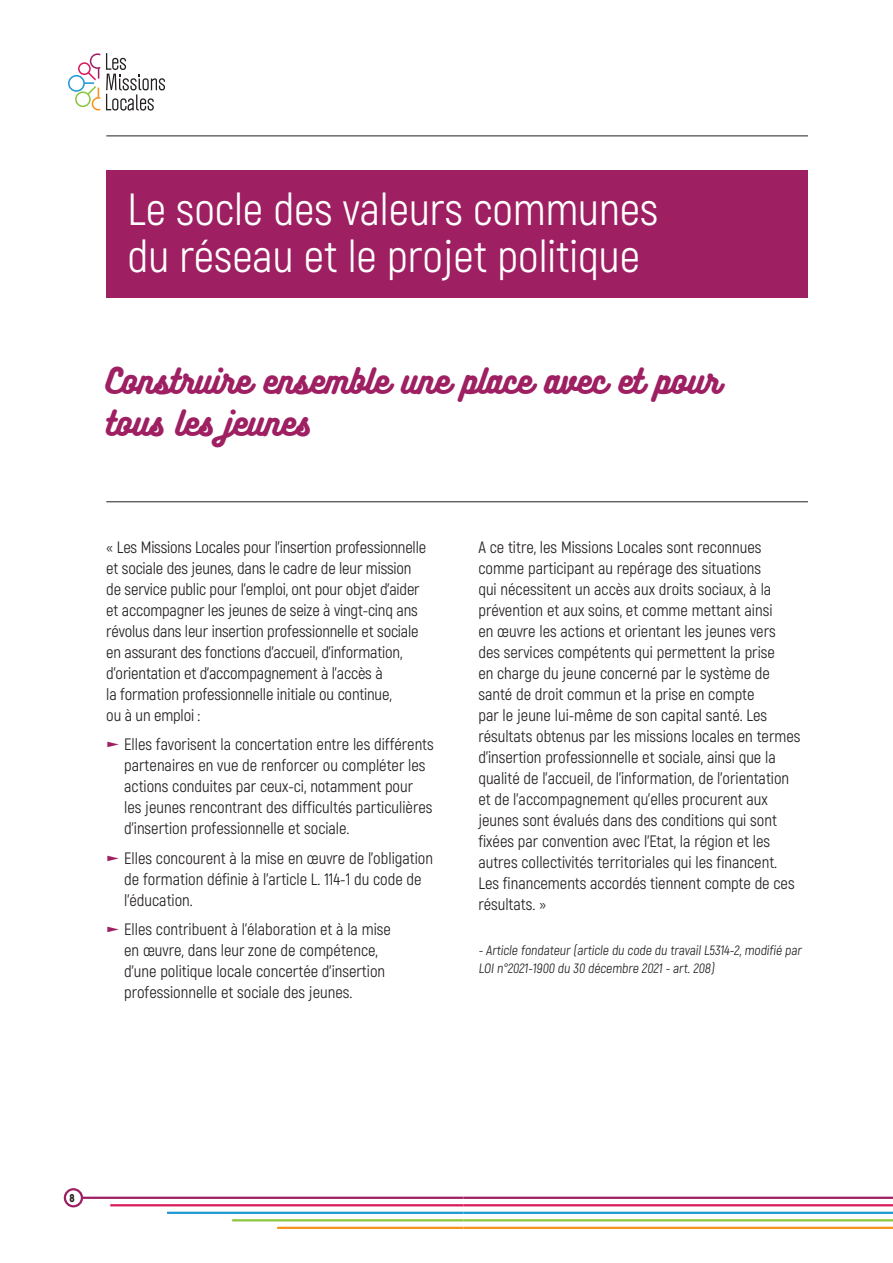
<style>
.page{position:relative;width:893px;height:1263px;background:#fff}
.page>*{position:absolute;margin:0;border:0;box-sizing:border-box;transform-origin:0 0}
.t1{font:45px/46.5px "Akrobat";color:#fff}
.t2{font:31.5px/42px "Bukhari Script";color:#9e1f62}
.t3{font:16.5px/21px "Akrobat";color:#231f20}
.t4{font:13.5px/18px "Akrobat";color:#231f20}
.t5{font:900 11.25px "Akrobat";color:#231f20}
.s1{color:#9e1f62}
</style>
<div class="page">
<hr style="left:76px;top:1196px;width:387px;height:3px;background:#9e1f62">
<hr style="left:110px;top:1204px;width:353px;height:2px;background:#d91a5b">
<hr style="left:167px;top:1212px;width:296px;height:2px;background:#1f98d5">
<hr style="left:232px;top:1219px;width:231px;height:2px;background:#8bc63e">
<hr style="left:277px;top:1227px;width:186px;height:2px;background:#f7931d">
<svg style="left:64px;top:1188px;width:19px;height:19px"></svg>
<hr style="left:463px;top:1196px;width:430px;height:3px;background:#9e1f62">
<hr style="left:463px;top:1204px;width:430px;height:2px;background:#d91a5b">
<hr style="left:463px;top:1212px;width:430px;height:2px;background:#1f98d5">
<hr style="left:463px;top:1219px;width:430px;height:2px;background:#8bc63e">
<hr style="left:463px;top:1227px;width:430px;height:2px;background:#f7931d">
<hr style="left:106px;top:136px;width:702px;height:1px;background:#231f20">
<svg style="left:68px;top:53px;width:32px;height:57px"></svg>
<svg style="left:106px;top:53px;width:59px;height:58px"></svg>
<div style="left:106px;top:170px;width:702px;height:128px;background:#9e1f62"></div>
<hr style="left:106px;top:501px;width:702px;height:1px;background:#231f20">
<h1 class="t1" style="left:128px;top:186px;width:532px">Le socle des valeurs communes du réseau et le projet politique</h1>
<h2 class="t2" style="left:106px;top:361px;width:615px">Construire ensemble une place avec et pour tous les jeunes</h2>
<p class="t3" style="left:106px;top:536px;width:321px">« Les Missions Locales pour l’insertion professionnelle et sociale des jeunes, dans le cadre de leur mission de service public pour l’emploi, ont pour objet d’aider et accompagner les jeunes de seize à vingt-cinq ans révolus dans leur insertion professionnelle et sociale en assurant des fonctions d’accueil, d’information, d’orientation et d’accompagnement à l’accès à<br>la formation professionnelle initiale ou continue,<br>ou à un emploi :</p>
<p class="t3" style="left:124px;top:734px;width:311px;text-indent:-18px"><span class="s1">❑</span> Elles favorisent la concertation entre les différents partenaires en vue de renforcer ou compléter les actions conduites par ceux-ci, notamment pour les jeunes rencontrant des difficultés particulières d’insertion professionnelle et sociale.</p>
<p class="t3" style="left:124px;top:847px;width:310px;text-indent:-18px"><span class="s1">❑</span> Elles concourent à la mise en œuvre de l’obligation de formation définie à l’article L. 114-1 du code de l’éducation.</p>
<p class="t3" style="left:124px;top:919px;width:268px;text-indent:-18px"><span class="s1">❑</span> Elles contribuent à l’élaboration et à la mise en œuvre, dans leur zone de compétence, d’une politique locale concertée d’insertion professionnelle et sociale des jeunes.</p>
<p class="t3" style="left:478px;top:536px;width:324px">A ce titre, les Missions Locales sont reconnues comme participant au repérage des situations<br>qui nécessitent un accès aux droits sociaux, à la prévention et aux soins, et comme mettant ainsi<br>en œuvre les actions et orientant les jeunes vers des services compétents qui permettent la prise<br>en charge du jeune concerné par le système de santé de droit commun et la prise en compte<br>par le jeune lui-même de son capital santé. Les résultats obtenus par les missions locales en termes d’insertion professionnelle et sociale, ainsi que la qualité de l’accueil, de l’information, de l’orientation et de l’accompagnement qu’elles procurent aux jeunes sont évalués dans des conditions qui sont fixées par convention avec l’Etat, la région et les autres collectivités territoriales qui les financent.<br>Les financements accordés tiennent compte de ces résultats. »</p>
<p class="t4" style="left:478px;top:941px;width:327px">- Article fondateur (article du code du travail L5314-2, modifié par<br>LOI n°2021-1900 du 30 décembre 2021 - art. 208)</p>
<p class="t5" style="left:70px;top:1191px;width:7px">8</p>
</div>
